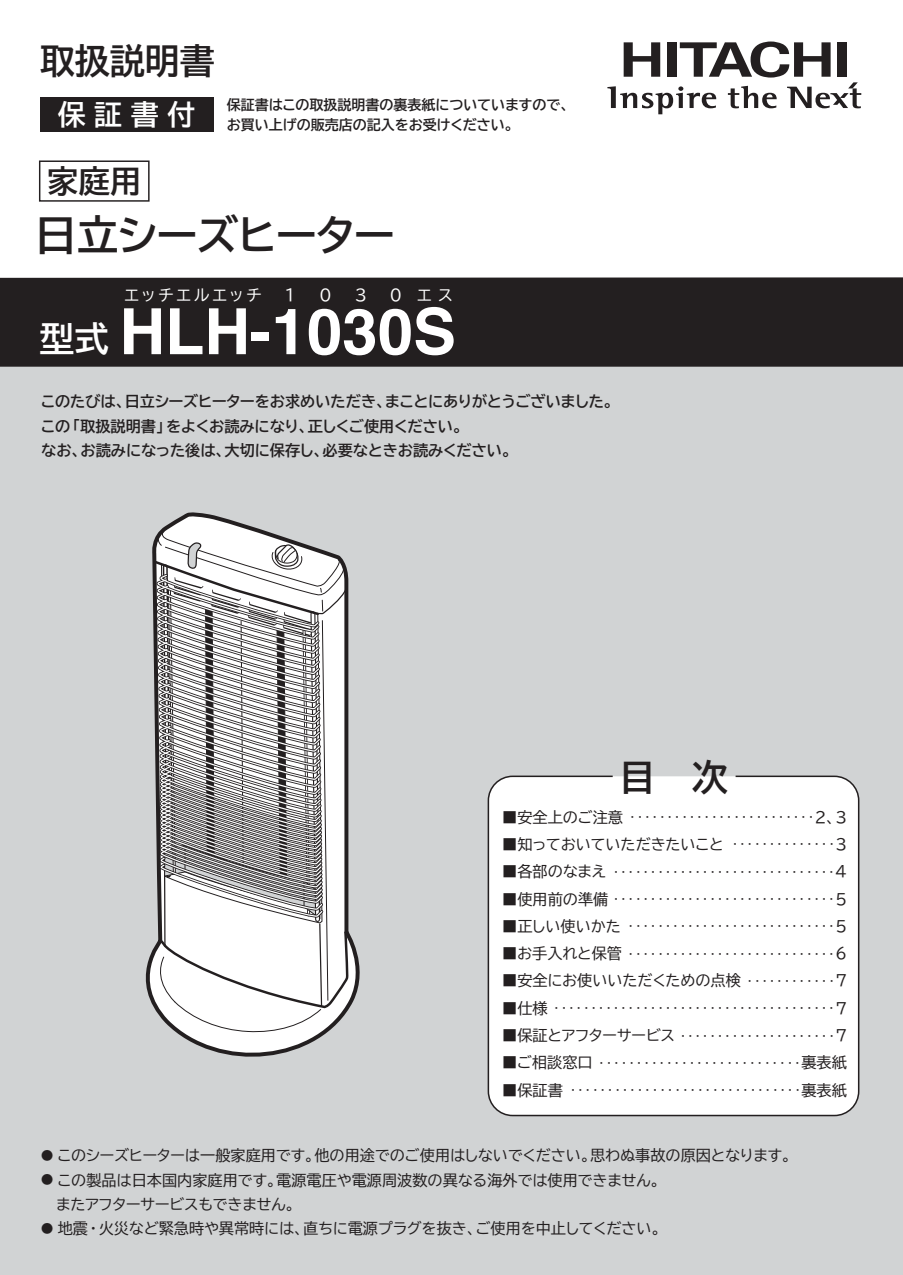
<style>
.page{position:relative;width:903px;height:1275px;background:#fff}
.page>*{position:absolute;margin:0;border:0;box-sizing:border-box;transform-origin:0 0}
.t1{font:700 63.7px "Helvetica";color:#fff}
.t2{font:42px "TBUD Go Std Bold 90 pv RKSJ H";letter-spacing:-.055em;color:#231f20}
.t3{font:36.4px "TBUD Go Std Bold 90 pv RKSJ H";color:#231f20}
.t4{font:35px "TBUD Go Std Bold 90 pv RKSJ H";color:#231f20}
.t5{font:31.5px "TBUD Go Std Bold 90 pv RKSJ H";color:#231f20}
.t6{font:28px "TBUD Go Std Bold 90 pv RKSJ H";color:#fff}
.t7{font:15.92px "TBUD Go Std Regular 90 pv RKSJ H";letter-spacing:.105em;color:#fff}
.t8{font:15.22px/24.3px "TBUD Go Std Regular 90 pv RKSJ H";letter-spacing:-.01em;color:#231f20}
.t9{font:15.22px/24.3px "TBUD Go Std Bold 90 pv RKSJ H";color:#231f20}
.t10{font:15.22px "TBUD Go Std Regular 90 pv RKSJ H";letter-spacing:-.045em;color:#231f20}
.t11{font:14px/19.8px "TBUD Go Std Bold 90 pv RKSJ H";color:#231f20}
.t12{font:10.67px "TBUD Go Std Regular 90 pv RKSJ H";color:#231f20}
.s1{font-family:"TBUD Go Std Bold 90 pv RKSJ H";font-weight:400;font-size:34.82px}
.s2{font-size:15.22px}
.s3{font-size:12.08px}
</style>
<div class="page">
<div style="left:0;top:279px;width:903px;height:996px;background:#d1d3d4"></div>
<div style="left:0;top:277px;width:903px;height:90px;background:#231f20"></div>
<div style="left:488px;top:776px;width:371px;height:339px;background:#fff;border-radius:24px"></div>
<div style="left:488px;top:776px;width:371px;height:340px;border:2px solid #231f20;border-radius:24px"></div>
<svg style="left:145px;top:512px;width:215px;height:545px"></svg>
<div style="left:40px;top:97px;width:173px;height:34px;background:#231f20"></div>
<div style="left:39px;top:160px;width:111px;height:42px;border:1px solid #231f20"></div>
<svg style="left:607px;top:42px;width:254px;height:72px"></svg>
<svg style="left:153px;top:529px;width:198px;height:504px"></svg>
<h3 class="t4" style="left:40px;top:48px;width:176px">取扱説明書</h3>
<h3 class="t6" style="left:58px;top:104px;width:139px">保証書付</h3>
<h3 class="t11" style="left:227px;top:97px;width:349px">保証書はこの取扱説明書の裏表紙についていますので、お買い上げの販売店の記入をお受けください。</h3>
<h3 class="t5" style="left:47px;top:170px;width:96px">家庭用</h3>
<h2 class="t2" style="left:35px;top:219px;width:362px">日立シーズヒーター</h2>
<h3 class="t7" style="left:124px;top:289px;width:140px">エッチエルエッチ</h3>
<h3 class="t7" style="left:284px;top:289px;width:14px">1</h3>
<h3 class="t7" style="left:319px;top:289px;width:14px">0</h3>
<h3 class="t7" style="left:355px;top:289px;width:14px">3</h3>
<h3 class="t7" style="left:390px;top:289px;width:65px">0 エス</h3>
<h1 class="t1" style="left:39px;top:308px;width:418px"><span class="s1">型式</span> HLH-1030S</h1>
<h3 class="t9" style="left:40px;top:391px;width:580px">このたびは、日立シーズヒーターをお求めいただき、まことにありがとうございました。この「取扱説明書」をよくお読みになり、正しくご使用ください。<br>なお、お読みになった後は、大切に保存し、必要なときお読みください。</h3>
<h3 class="t3" style="left:619px;top:763px;width:110px">目　次</h3>
<h3 class="t8" style="left:502px;top:807px;width:122px">■安全上のご注意</h3>
<h3 class="t8" style="left:502px;top:834px;width:223px">■知っておいていただきたいこと</h3>
<h3 class="t8" style="left:502px;top:861px;width:106px">■各部のなまえ</h3>
<h3 class="t8" style="left:502px;top:889px;width:108px">■使用前の準備</h3>
<h3 class="t8" style="left:502px;top:916px;width:120px">■正しい使いかた</h3>
<h3 class="t8" style="left:502px;top:943px;width:121px">■お手入れと保管</h3>
<h3 class="t8" style="left:502px;top:971px;width:240px">■安全にお使いいただくための点検</h3>
<h3 class="t8" style="left:502px;top:998px;width:47px">■仕様</h3>
<h3 class="t10" style="left:502px;top:1029px;width:175px">■保証とアフターサービス</h3>
<h3 class="t8" style="left:502px;top:1052px;width:92px">■ご相談窓口</h3>
<h3 class="t8" style="left:502px;top:1080px;width:62px">■保証書</h3>
<p class="t12" style="left:627px;top:813px;width:221px">・・・・・・・・・・・・・・・・・・・・・・・・・<span class="s2">2、3</span></p>
<p class="t12" style="left:730px;top:840px;width:119px">・・・・・・・・・・・・・・<span class="s2">3</span></p>
<p class="t12" style="left:611px;top:868px;width:238px">・・・・・・・・・・・・・・・・・・・・・・・・・・・・・・<span class="s2">4</span></p>
<p class="t12" style="left:611px;top:895px;width:238px">・・・・・・・・・・・・・・・・・・・・・・・・・・・・・・<span class="s2">5</span></p>
<p class="t12" style="left:626px;top:922px;width:223px">・・・・・・・・・・・・・・・・・・・・・・・・・・・・<span class="s2">5</span></p>
<p class="t12" style="left:626px;top:949px;width:223px">・・・・・・・・・・・・・・・・・・・・・・・・・・・・<span class="s2">6</span></p>
<p class="t12" style="left:744px;top:977px;width:104px">・・・・・・・・・・・・<span class="s2">7</span></p>
<p class="t12" style="left:551px;top:1004px;width:297px">・・・・・・・・・・・・・・・・・・・・・・・・・・・・・・・・・・・・・・<span class="s2">7</span></p>
<p class="t12" style="left:678px;top:1031px;width:171px">・・・・・・・・・・・・・・・・・・・・・<span class="s2">7</span></p>
<p class="t12" style="left:596px;top:1059px;width:252px">・・・・・・・・・・・・・・・・・・・・・・・・・・・<span class="s2">裏表紙</span></p>
<p class="t12" style="left:568px;top:1086px;width:281px">・・・・・・・・・・・・・・・・・・・・・・・・・・・・・・・<span class="s2">裏表紙</span></p>
<h3 class="t8" style="left:41px;top:1145px;width:758px"><span class="s3">●</span> このシーズヒーターは一般家庭用です。他の用途でのご使用はしないでください。思わぬ事故の原因となります。</h3>
<h3 class="t8" style="left:41px;top:1170px;width:626px"><span class="s3">●</span> この製品は日本国内家庭用です。電源電圧や電源周波数の異なる海外では使用できません。　またアフターサービスもできません。</h3>
<h3 class="t8" style="left:41px;top:1218px;width:627px"><span class="s3">●</span> 地震・火災など緊急時や異常時には、直ちに電源プラグを抜き、ご使用を中止してください。</h3>
</div>
